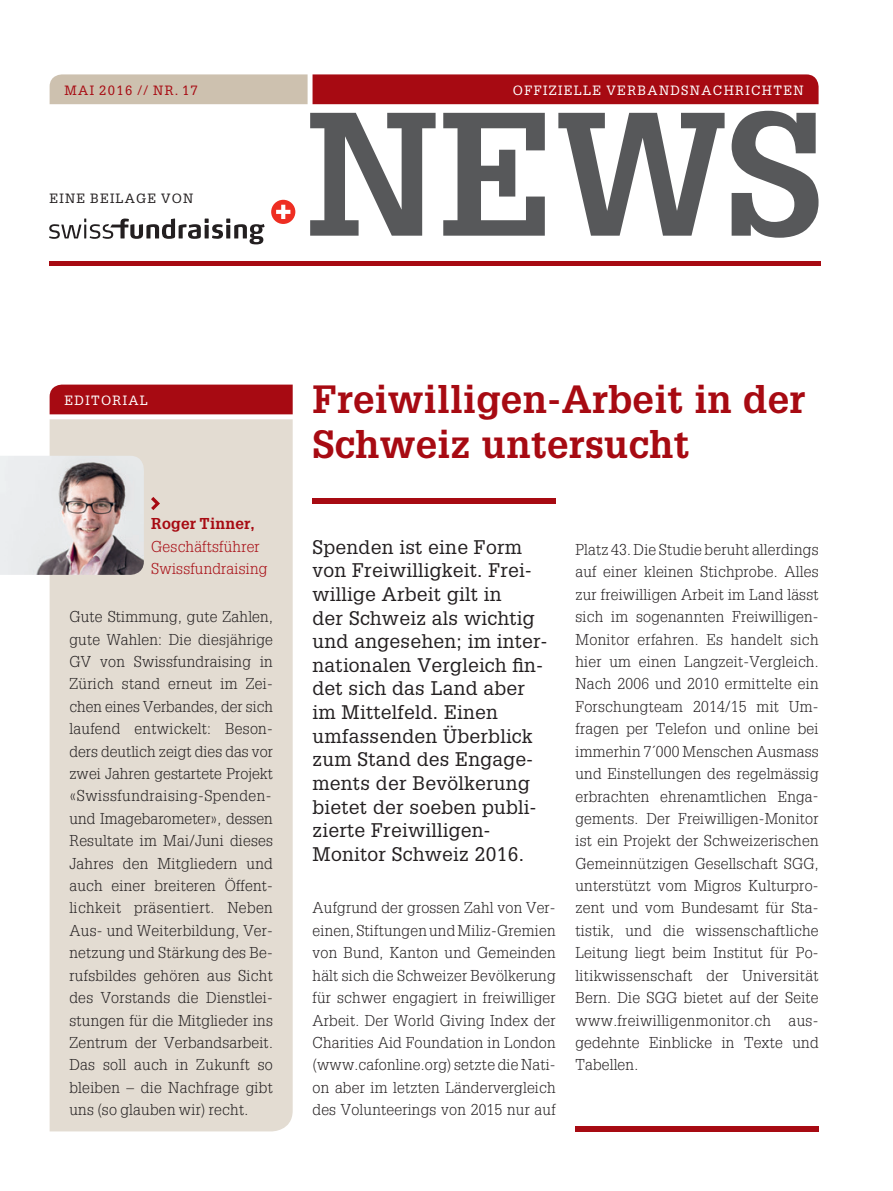
<style>
.page{position:relative;width:893px;height:1191px;background:#fff}
.page>*{position:absolute;margin:0;border:0;box-sizing:border-box;transform-origin:0 0}
.t1{font:700 171.5px "Glypha";color:#57585a}
.t2{font:700 38.5px/45.5px "Glypha";letter-spacing:.01em;color:#a70a12}
.t3{font:19.25px/23.6px "Glypha";letter-spacing:.015em;color:#231f20}
.t4{font:300 15.4px/22.4px "Glypha";letter-spacing:.015em;color:#231f20;text-align:justify}
.t5{font:300 15.4px/22.4px "Glypha";letter-spacing:.015em;color:#a70a12}
.t6{font:700 15.4px "Glypha";letter-spacing:.015em;color:#a70a12}
.t7{font:13.12px "Glypha";letter-spacing:.1em;color:#fff}
.t8{font:13.12px "Glypha";letter-spacing:.1em;color:#a70a12}
.t9{font:13.12px "Glypha";letter-spacing:.09em;color:#231f20}
</style>
<div class="page">
<svg style="left:50px;top:74px;width:769px;height:30px;background:#b54b4b"></svg>
<div style="left:50px;top:419px;width:243px;height:712px;background:#e3dcd2"></div>
<svg style="left:151px;top:497px;width:9px;height:13px"></svg>
<div style="left:50px;top:384px;width:243px;height:30px;background:#a70a12"></div>
<div style="left:313px;top:498px;width:243px;height:5px;background:#a70a12"></div>
<div style="left:50px;top:261px;width:771px;height:5px;background:#a70a12"></div>
<img style="left:0;top:456px;width:144px;height:119px">
<div style="left:271px;top:200px;width:24px;height:24px;background:#ee2e22;border-radius:50%"></div>
<svg style="left:276px;top:205px;width:14px;height:14px"></svg>
<svg style="left:49px;top:218px;width:216px;height:26px"></svg>
<div style="left:575px;top:1126px;width:244px;height:5px;background:#a70a12"></div>
<p class="t8" style="left:64px;top:82px;width:135px">MAI 2016 // NR. 17</p>
<p class="t7" style="left:513px;top:82px;width:292px">OFFIZIELLE VERBANDSNACHRICHTEN</p>
<p class="t9" style="left:50px;top:190px;width:145px">EINE BEILAGE VON</p>
<h1 class="t1" style="left:306px;top:66px;width:519px">NEWS</h1>
<p class="t7" style="left:64px;top:392px;width:85px">EDITORIAL</p>
<p class="t6" style="left:151px;top:514px;width:105px">Roger Tinner,</p>
<p class="t5" style="left:151px;top:535px;width:118px">Geschäftsführer<br>Swissfundraising</p>
<p class="t4" style="left:69px;top:605px;width:205px">Gute Stimmung, gute Zahlen, gute Wahlen: Die diesjährige GV von Swissfundraising in Zürich stand erneut im Zei&shy;chen eines Verbandes, der sich laufend entwickelt: Beson&shy;ders deutlich zeigt dies das vor zwei Jahren gestartete Projekt «Swissfundraising-Spenden&shy;und Imagebarometer», dessen Resultate im Mai/Juni dieses Jahres den Mitgliedern und auch einer breiteren Öffent&shy;lichkeit präsentiert. Neben Aus- und Weiterbildung, Ver&shy;netzung und Stärkung des Be&shy;rufsbildes gehören aus Sicht des Vorstands die Dienstlei&shy;stungen für die Mitglieder ins Zentrum der Verbandsarbeit.<br>Das soll auch in Zukunft so bleiben – die Nachfrage gibt uns (so glauben wir) recht.</p>
<h2 class="t2" style="left:313px;top:375px;width:494px">Freiwilligen-Arbeit in der<br>Schweiz untersucht</h2>
<p class="t3" style="left:313px;top:534px;width:236px">Spenden ist eine Form von Freiwilligkeit. Frei&shy;willige Arbeit gilt in<br>der Schweiz als wichtig und angesehen; im inter&shy;nationalen Vergleich fin&shy;det sich das Land aber im Mittelfeld. Einen umfassenden Überblick zum Stand des Engage&shy;ments der Bevölkerung bietet der soeben publi&shy;zierte Freiwilligen-<br>Monitor Schweiz 2016.</p>
<p class="t4" style="left:313px;top:896px;width:245px">Aufgrund der grossen Zahl von Ver&shy;einen, Stiftungen und Miliz-Gremien von Bund, Kanton und Gemeinden hält sich die Schweizer Bevölkerung für schwer engagiert in freiwilliger Arbeit. Der World Giving Index der Charities Aid Foundation in London (www.cafonline.org) setzte die Nati&shy;on aber im letzten Ländervergleich des Volunteerings von 2015 nur auf</p>
<p class="t4" style="left:575px;top:538px;width:245px">Platz 43. Die Studie beruht allerdings auf einer kleinen Stichprobe. Alles zur freiwilligen Arbeit im Land lässt sich im sogenannten Freiwilligen-Monitor erfahren. Es handelt sich hier um einen Langzeit-Vergleich.<br>Nach 2006 und 2010 ermittelte ein Forschungteam 2014/15 mit Um&shy;fragen per Telefon und online bei immerhin 7´000 Menschen Ausmass und Einstellungen des regelmässig erbrachten ehrenamtlichen Enga&shy;gements. Der Freiwilligen-Monitor ist ein Projekt der Schweizerischen Gemeinnützigen Gesellschaft SGG, unterstützt vom Migros Kulturpro&shy;zent und vom Bundesamt für Sta&shy;tistik, und die wissenschaftliche Leitung liegt beim Institut für Po&shy;litikwissenschaft der Universität Bern. Die SGG bietet auf der Seite www.freiwilligenmonitor.ch aus&shy;gedehnte Einblicke in Texte und Tabellen.</p>
</div>
